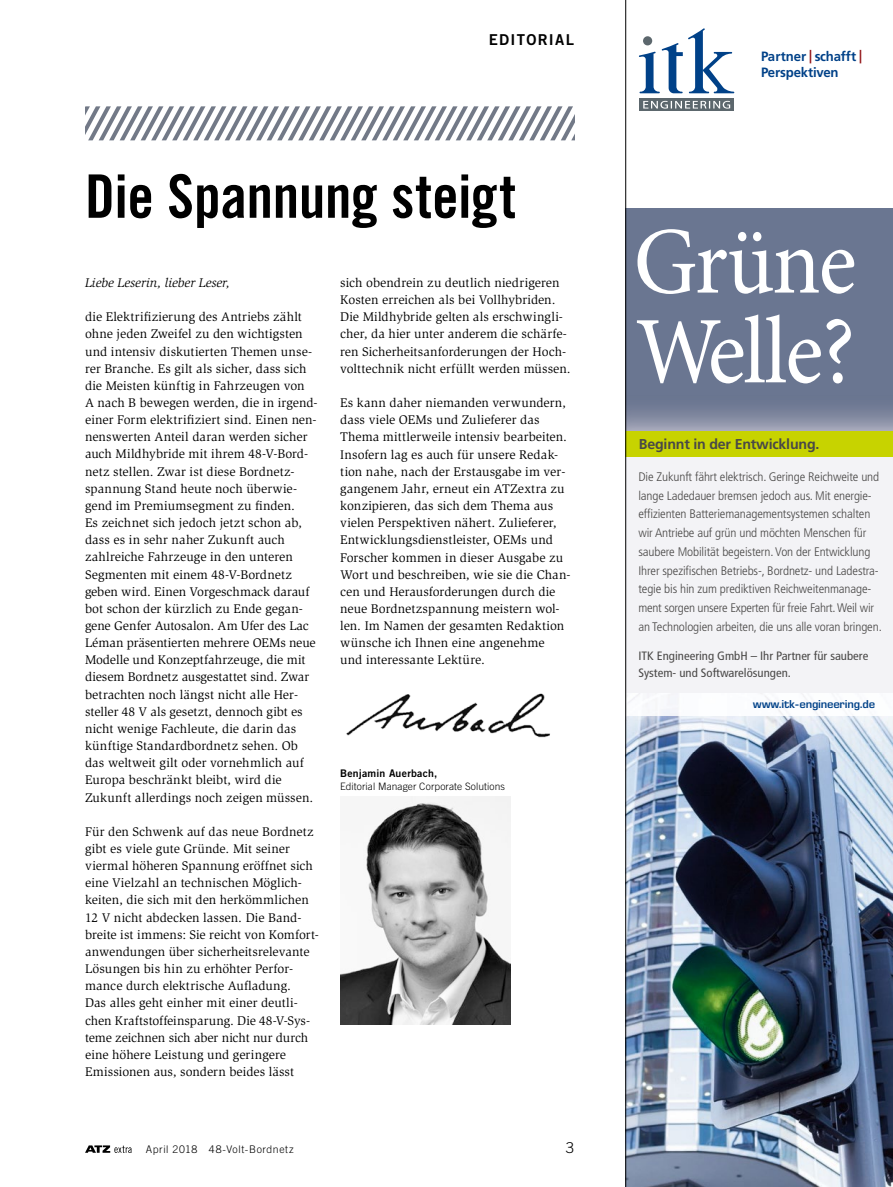
<style>
.page{position:relative;width:893px;height:1187px;background:#fff}
.page>*{position:absolute;margin:0;border:0;box-sizing:border-box;transform-origin:0 0}
.t1{font:95.25px "Minion Pro Regular 2";letter-spacing:-.02em;color:#fff;scale:.93 1}
.t2{font:95.25px "Minion Pro";letter-spacing:-.02em;color:#fff;scale:.93 1}
.t3{font:60px "Trade Gothic LT Std Bd Cn 20";letter-spacing:-.005em;color:#000}
.t4{font:15px "Trade Gothic LT Std Bd 2";letter-spacing:.085em;color:#000}
.t5{font:300 15px "Trade Gothic LT Std";color:#000}
.t6{font:700 14.25px "Frutiger LT Std";letter-spacing:-.015em;color:#494847}
.t7{font:13.5px/16.5px "Frutiger LT Std Bold 2";letter-spacing:-.01em;color:#004188}
.t8{font:12.9px/17.1px "Slimbach Std";letter-spacing:.005em;color:#000}
.t9{font:italic 12.9px "Slimbach Std";letter-spacing:-.005em;color:#000}
.t10{font:300 condensed 12.45px/18.8px "Frutiger LT Std";letter-spacing:-.01em;color:#494847;scale:1.05 1}
.t11{font:condensed 12.15px/16.5px "Frutiger LT Std";color:#494847;scale:1.05 1}
.t12{font:600 10.95px "Eurostile LT Pro";letter-spacing:-.02em;color:#004188;scale:1.05 1}
.t13{font:300 10.5px "Trade Gothic LT Std";letter-spacing:.055em;color:#000}
.t14{font:10.5px "Trade Gothic LT Std Bd 2";letter-spacing:.025em;color:#000}
.t15{font:300 10.2px "Trade Gothic LT Std";letter-spacing:.01em;color:#000}
.s1{color:#900f13}
</style>
<div class="page">
<svg style="left:85px;top:106px;width:489px;height:34px"></svg>
<img style="left:346px;top:693px;width:204px;height:45px">
<img style="left:340px;top:796px;width:170px;height:228px">
<svg style="left:85px;top:1145px;width:47px;height:7px"></svg>
<img style="left:626px;top:692px;width:267px;height:494px">
<div style="left:639px;top:98px;width:95px;height:13px;background:#5c676d"></div>
<svg style="left:643px;top:101px;width:87px;height:8px"></svg>
<svg style="left:639px;top:28px;width:95px;height:65px"></svg>
<div style="left:625px;top:208px;width:268px;height:484px;background:#6a7691"></div>
<img style="left:626px;top:395px;width:267px;height:36px">
<div style="left:625px;top:431px;width:268px;height:261px;background:#f3f3f6"></div>
<div style="left:625px;top:431px;width:268px;height:26px;background:#c7d300"></div>
<hr style="left:625px;top:0;width:1px;height:1186px;background:#000">
<p class="t4" style="left:489px;top:30px;width:87px">EDITORIAL</p>
<h2 class="t3" style="left:85px;top:160px;width:432px">Die Spannung steigt</h2>
<p class="t9" style="left:85px;top:275px;width:146px">Liebe Leserin, lieber Leser,</p>
<p class="t8" style="left:85px;top:308px;width:234px">die Elektrifizierung des Antriebs zählt ohne jeden Zweifel zu den wichtigsten und intensiv diskutierten Themen unse&shy;rer Branche. Es gilt als sicher, dass sich die Meisten künftig in Fahrzeugen von<br>A nach B bewegen werden, die in irgend&shy;einer Form elektrifiziert sind. Einen nen&shy;nenswerten Anteil daran werden sicher auch Mildhybride mit ihrem 48-V-Bord&shy;netz stellen. Zwar ist diese Bordnetz&shy;spannung Stand heute noch überwie&shy;gend im Premiumsegment zu finden.<br>Es zeichnet sich jedoch jetzt schon ab, dass es in sehr naher Zukunft auch zahlreiche Fahrzeuge in den unteren Segmenten mit einem 48-V-Bordnetz geben wird. Einen Vorgeschmack darauf bot schon der kürzlich zu Ende gegan&shy;gene Genfer Autosalon. Am Ufer des Lac Léman präsentierten mehrere OEMs neue Modelle und Konzeptfahrzeuge, die mit diesem Bordnetz ausgestattet sind. Zwar betrachten noch längst nicht alle Her&shy;steller 48 V als gesetzt, dennoch gibt es nicht wenige Fachleute, die darin das künftige Standardbordnetz sehen. Ob das weltweit gilt oder vornehmlich auf Europa beschränkt bleibt, wird die Zukunft allerdings noch zeigen müssen.</p>
<p class="t8" style="left:85px;top:823px;width:235px">Für den Schwenk auf das neue Bordnetz gibt es viele gute Gründe. Mit seiner viermal höheren Spannung eröffnet sich eine Vielzahl an technischen Möglich&shy;keiten, die sich mit den herkömmlichen 12 V nicht abdecken lassen. Die Band&shy;breite ist immens: Sie reicht von Komfort&shy;anwendungen über sicherheitsrelevante Lösungen bis hin zu erhöhter Perfor&shy;mance durch elektrische Aufladung.<br>Das alles geht einher mit einer deutli&shy;chen Kraftstoffeinsparung. Die 48-V-Sys&shy;teme zeichnen sich aber nicht nur durch eine höhere Leistung und geringere Emissionen aus, sondern beides lässt</p>
<p class="t8" style="left:340px;top:274px;width:232px">sich obendrein zu deutlich niedrigeren Kosten erreichen als bei Vollhybriden.<br>Die Mildhybride gelten als erschwingli&shy;cher, da hier unter anderem die schärfe&shy;ren Sicherheitsanforderungen der Hoch&shy;volttechnik nicht erfüllt werden müssen.</p>
<p class="t8" style="left:340px;top:394px;width:232px">Es kann daher niemanden verwundern, dass viele OEMs und Zulieferer das Thema mittlerweile intensiv bearbeiten.<br>Insofern lag es auch für unsere Redak&shy;tion nahe, nach der Erstausgabe im ver&shy;gangenem Jahr, erneut ein ATZextra zu konzipieren, das sich dem Thema aus vielen Perspektiven nähert. Zulieferer, Entwicklungsdienstleister, OEMs und Forscher kommen in dieser Ausgabe zu Wort und beschreiben, wie sie die Chan&shy;cen und Herausforderungen durch die neue Bordnetzspannung meistern wol&shy;len. Im Namen der gesamten Redaktion wünsche ich Ihnen eine angenehme<br>und interessante Lektüre.</p>
<p class="t14" style="left:340px;top:766px;width:99px">Benjamin Auerbach,</p>
<p class="t15" style="left:340px;top:780px;width:166px">Editorial Manager Corporate Solutions</p>
<p class="t13" style="left:146px;top:1142px;width:149px">April 2018 48-Volt-Bordnetz</p>
<p class="t5" style="left:566px;top:1138px;width:10px">3</p>
<p class="t7" style="left:761px;top:48px;width:102px">Partner <span class="s1">|</span> schafft <span class="s1">|<br></span>Perspektiven</p>
<h1 class="t2" style="left:634px;top:198px;width:241px">Grüne</h1>
<h1 class="t1" style="left:635px;top:288px;width:238px">Welle?</h1>
<p class="t6" style="left:639px;top:435px;width:182px">Beginnt in der Entwicklung.</p>
<p class="t10" style="left:638px;top:467px;width:233px">Die Zukunft fährt elektrisch. Geringe Reichweite und lange Ladedauer bremsen jedoch aus. Mit energie&shy;effizienten Batteriemanagementsystemen schalten wir Antriebe auf grün und möchten Menschen für saubere Mobilität begeistern. Von der Entwicklung Ihrer spezifischen Betriebs-, Bordnetz- und Ladestra&shy;tegie bis hin zum prediktiven Reichweitenmanage&shy;ment sorgen unsere Experten für freie Fahrt. Weil wir an Technologien arbeiten, die uns alle voran bringen.</p>
<p class="t11" style="left:638px;top:647px;width:220px">ITK Engineering GmbH – Ihr Partner für saubere<br>System- und Softwarelösungen.</p>
<p class="t12" style="left:753px;top:697px;width:118px">www.itk-engineering.de</p>
</div>
